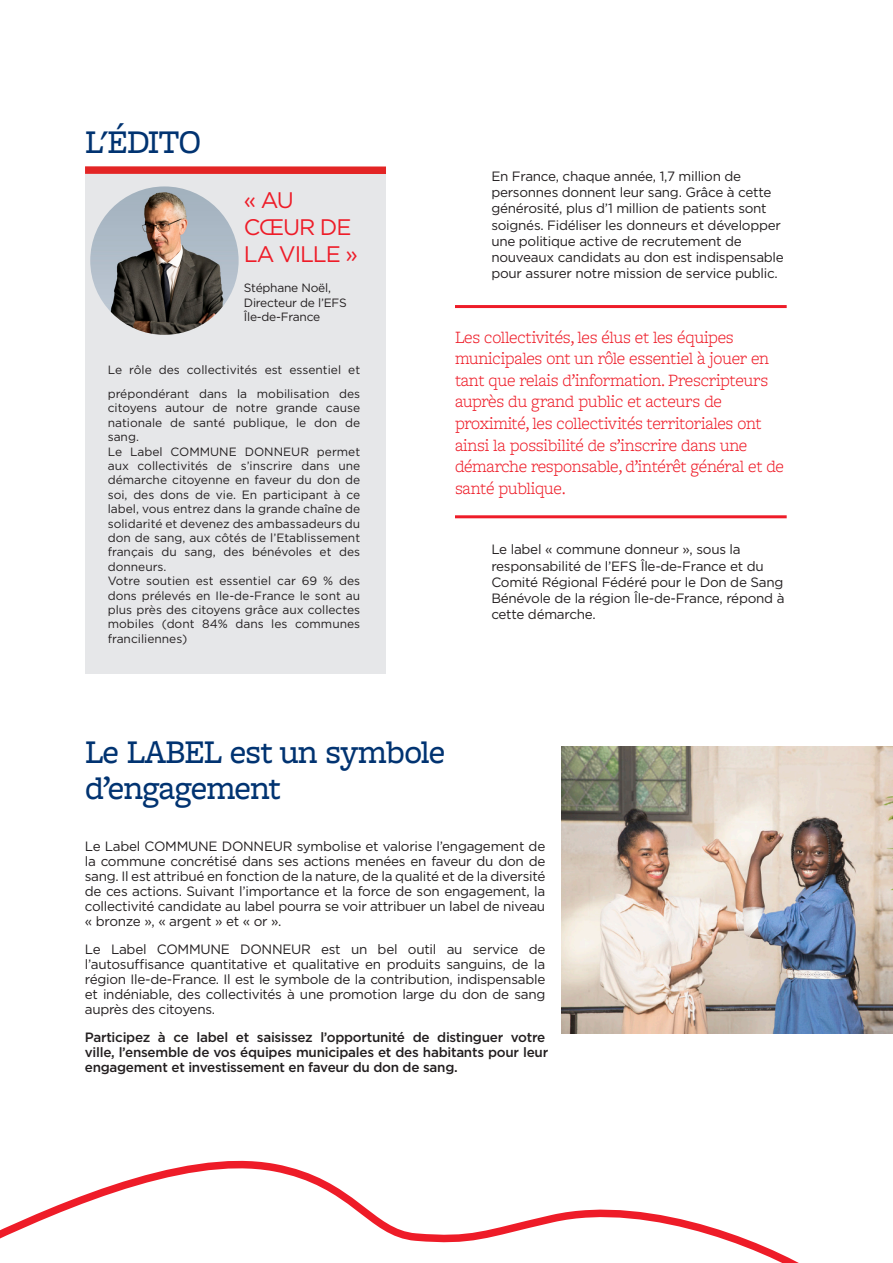
<style>
.page{position:relative;width:893px;height:1263px;background:#fff}
.page>*{position:absolute;margin:0;border:0;box-sizing:border-box;transform-origin:0 0}
.t1{font:500 34.5px/36px "Freight Macro Pro";letter-spacing:-.025em;color:#013371}
.t2{font:22.5px/27px "Gotham";letter-spacing:-.05em;color:#ee1c28}
.t3{font:300 18px/21.6px "Freight Macro Pro";letter-spacing:-.02em;color:#ee1c28}
.t4{font:13.5px/16.2px "Gotham";letter-spacing:-.02em;color:#231f20;text-align:justify}
.t5{font:500 13.5px/15px "Gotham";letter-spacing:-.02em;color:#231f20}
.t6{font:12px/14.4px "Gotham";color:#231f20;text-align:justify}
.t7{font:12px/14.4px "Gotham";letter-spacing:-.02em;color:#231f20}
</style>
<div class="page">
<img style="left:562px;top:746px;width:331px;height:287px">
<div style="left:85px;top:170px;width:301px;height:503px;background:#e6e7e9"></div>
<hr style="left:455px;top:305px;width:332px;height:3px;background:#ee1c28">
<hr style="left:455px;top:515px;width:332px;height:3px;background:#ee1c28">
<img style="left:90px;top:186px;width:149px;height:149px;border-radius:74px">
<div style="left:85px;top:166px;width:301px;height:8px;background:#e32525"></div>
<svg style="left:0;top:1160px;width:799px;height:103px"></svg>
<p class="t1" style="left:85px;top:122px;width:118px">L'ÉDITO</p>
<p class="t2" style="left:244px;top:186px;width:115px">« AU<br>CŒUR DE<br>LA VILLE »</p>
<p class="t7" style="left:244px;top:281px;width:104px">Stéphane Noël,<br>Directeur de l’EFS</p>
<p class="t7" style="left:244px;top:309px;width:78px">Île-de-France</p>
<p class="t6" style="left:108px;top:357px;width:254px;line-height:24px">Le rôle des collectivités est essentiel et prépondérant dans la mobilisation des</p>
<p class="t6" style="left:108px;top:401px;width:254px">citoyens autour de notre grande cause nationale de santé publique, le don de sang.</p>
<p class="t6" style="left:108px;top:444px;width:254px">Le Label COMMUNE DONNEUR permet aux collectivités de s’inscrire dans une démarche citoyenne en faveur du don de soi, des dons de vie. En participant à ce label, vous entrez dans la grande chaîne de solidarité et devenez des ambassadeurs du don de sang, aux côtés de l’Etablissement français du sang, des bénévoles et des donneurs.</p>
<p class="t6" style="left:108px;top:573px;width:254px">Votre soutien est essentiel car 69 % des dons prélevés en Ile-de-France le sont au plus près des citoyens grâce aux collectes mobiles (dont 84% dans les communes franciliennes)</p>
<p class="t4" style="left:491px;top:168px;width:294px;text-align:left">En France, chaque année, 1,7 million de personnes donnent leur sang. Grâce à cette générosité, plus d’1 million de patients sont soignés. Fidéliser les donneurs et développer une politique active de recrutement de nouveaux candidats au don est indispensable pour assurer notre mission de service public.</p>
<p class="t3" style="left:455px;top:325px;width:331px">Les collectivités, les élus et les équipes municipales ont un rôle essentiel à jouer en tant que relais d’information. Prescripteurs auprès du grand public et acteurs de proximité, les collectivités territoriales ont ainsi la possibilité de s’inscrire dans une démarche responsable, d’intérêt général et de santé publique.</p>
<p class="t4" style="left:491px;top:541px;width:295px;text-align:left">Le label « commune donneur », sous la responsabilité de l’EFS Île-de-France et du Comité Régional Fédéré pour le Don de Sang Bénévole de la région Île-de-France, répond à cette démarche.</p>
<p class="t1" style="left:85px;top:732px;width:362px">Le LABEL est un symbole d’engagement</p>
<p class="t4" style="left:85px;top:838px;width:462px;line-height:15px">Le Label COMMUNE DONNEUR symbolise et valorise l’engagement de la commune concrétisé dans ses actions menées en faveur du don de sang. Il est attribué en fonction de la nature, de la qualité et de la diversité de ces actions. Suivant l’importance et la force de son engagement, la collectivité candidate au label pourra se voir attribuer un label de niveau « bronze », « argent » et « or ».</p>
<p class="t4" style="left:85px;top:941px;width:462px;line-height:15px">Le Label COMMUNE DONNEUR est un bel outil au service de l’autosuffisance quantitative et qualitative en produits sanguins, de la région Ile-de-France. Il est le symbole de la contribution, indispensable et indéniable, des collectivités à une promotion large du don de sang auprès des citoyens.</p>
<p class="t5" style="left:85px;top:1029px;width:465px">Participez à ce label et saisissez l’opportunité de distinguer votre ville, l’ensemble de vos équipes municipales et des habitants pour leur engagement et investissement en faveur du don de sang.</p>
</div>
